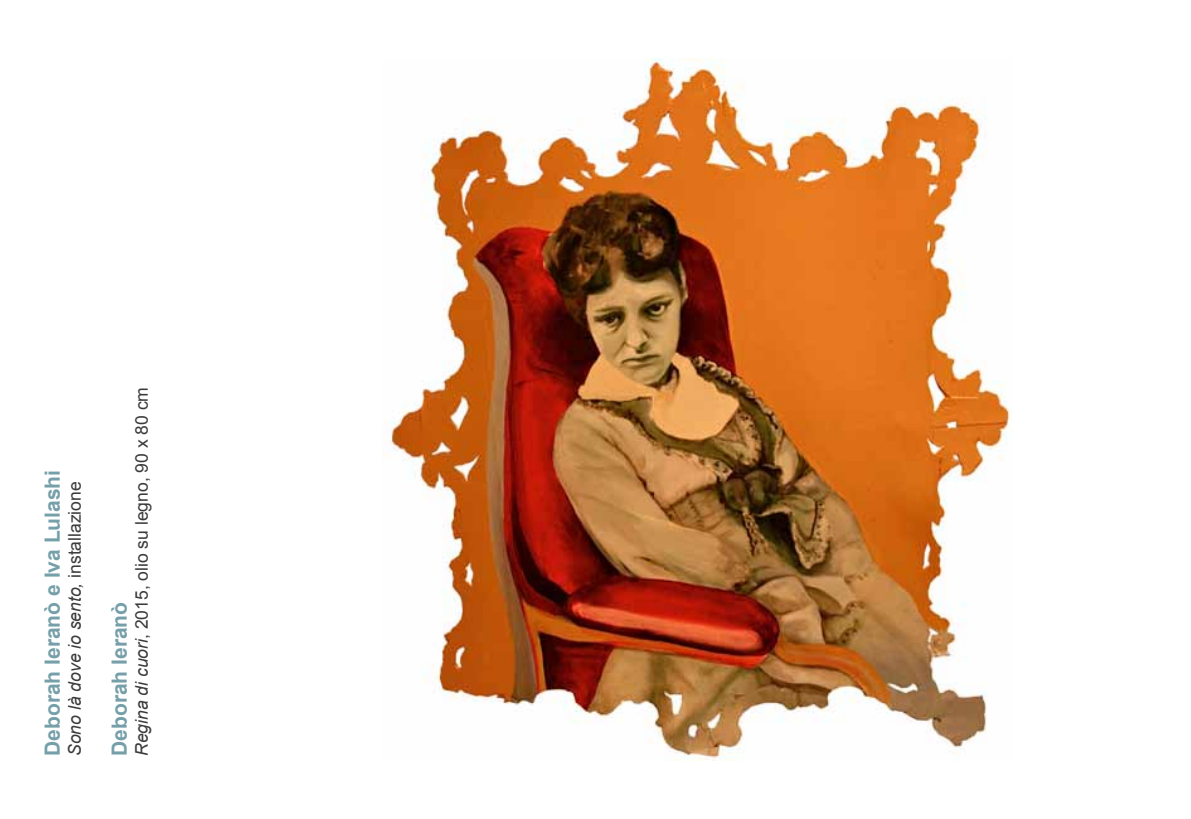
<style>
.page{position:relative;width:1191px;height:819px;background:#fff}
.page>*{position:absolute;margin:0;border:0;box-sizing:border-box;transform-origin:0 0}
.t1{font:700 21px "Arial";color:#759fa9}
.t2{font:17.5px "Arial";color:#3b3b3d}
.t3{font:italic 17.5px "Arial";color:#3b3b3d}
.s1{font-style:normal}
.s2{font-style:italic}
</style>
<div class="page">
<img style="left:382px;top:58px;width:629px;height:702px">
<p class="t1" style="left:39px;top:756px;width:287px;rotate:-90deg">Deborah Ieranò e Iva Lulashi</p>
<p class="t3" style="left:63px;top:756px;width:276px;rotate:-90deg">Sono là dove io sento, <span class="s1">installazione</span></p>
<p class="t1" style="left:106px;top:756px;width:156px;rotate:-90deg">Deborah Ieranò</p>
<p class="t2" style="left:130px;top:756px;width:370px;rotate:-90deg"><span class="s2">Regina di cuori</span>, 2015, olio su legno, 90 x 80 cm</p>
</div>
